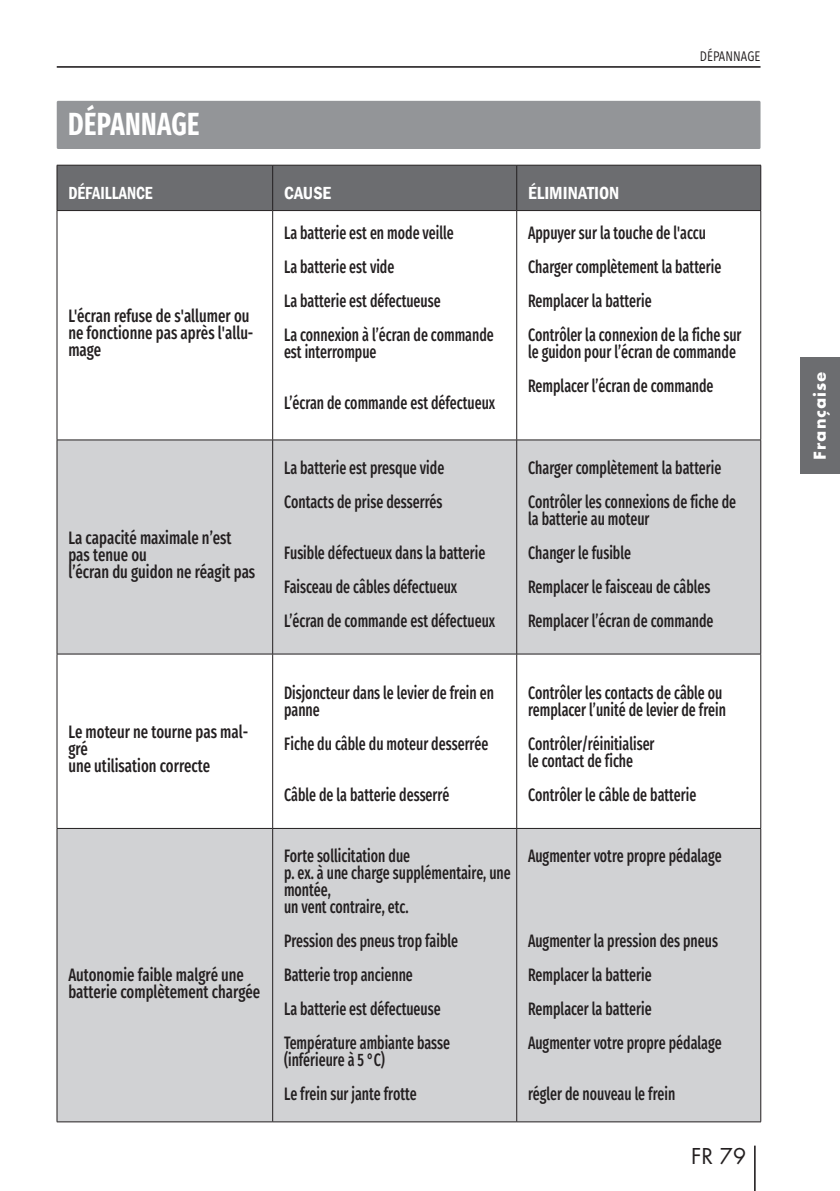
<style>
.page{position:relative;width:840px;height:1191px;background:#fff}
.page>*{position:absolute;margin:0;border:0;box-sizing:border-box;transform-origin:0 0}
.N_Überschrift__H1{font:700 32px "Fira Sans Condensed";letter-spacing:.01em;color:#fff;scale:.85 1}
.t1{font:24px "Futura TOT Boo";color:#231f20}
.N_Tabelle_Text_-_klein{font:500 18px/17px "Fira Sans Condensed";color:#231f20;scale:.8 1}
.N_Tabelle_Überschrift_-_links{font:500 18px/17px "Fira Sans Condensed";color:#231f20;scale:.85 1}
._11_Tabelle_Überschrift{font:600 condensed 18px "Franklin Gothic";color:#fff}
._11_Tabelle_Überschrift-2{font:600 condensed 18px "Franklin Gothic";color:#fff;scale:.9 1}
.t2{font:700 18px "Futura TOT";letter-spacing:.05em;color:#fff}
.N_Kolumne_RE{font:14px "Fira Sans";letter-spacing:.01em;color:#231f20;scale:.8 1}
</style>
<div class="page">
<hr style="left:57px;top:66px;width:703px;height:2px;background:#231f20">
<div style="left:799px;top:358px;width:40px;height:116px;background:#6c6d70"></div>
<hr style="left:753px;top:1145px;width:2px;height:46px;background:#231f20">
<div style="left:57px;top:101px;width:703px;height:48px;background:#939598"></div>
<div style="left:58px;top:166px;width:702px;height:44px;background:#6c6d70"></div>
<svg style="left:58px;top:440px;width:702px;height:681px;fill:#d1d2d4"></svg>
<hr style="left:57px;top:828px;width:215px;height:1px;background:#231f20">
<hr style="left:272px;top:828px;width:244px;height:1px;background:#231f20">
<hr style="left:516px;top:828px;width:244px;height:1px;background:#231f20">
<hr style="left:57px;top:439px;width:215px;height:1px;background:#231f20">
<hr style="left:272px;top:439px;width:244px;height:1px;background:#231f20">
<hr style="left:516px;top:439px;width:244px;height:1px;background:#231f20">
<hr style="left:57px;top:653px;width:215px;height:1px;background:#231f20">
<hr style="left:272px;top:653px;width:244px;height:1px;background:#231f20">
<hr style="left:516px;top:653px;width:244px;height:1px;background:#231f20">
<hr style="left:57px;top:165px;width:215px;height:1px;background:#231f20">
<hr style="left:57px;top:165px;width:1px;height:45px;background:#231f20">
<hr style="left:272px;top:165px;width:244px;height:1px;background:#231f20">
<hr style="left:272px;top:165px;width:1px;height:45px;background:#231f20">
<hr style="left:516px;top:165px;width:244px;height:1px;background:#231f20">
<hr style="left:516px;top:165px;width:1px;height:45px;background:#231f20">
<hr style="left:760px;top:165px;width:1px;height:45px;background:#231f20">
<hr style="left:57px;top:210px;width:215px;height:1px;background:#231f20">
<hr style="left:272px;top:210px;width:244px;height:1px;background:#231f20">
<hr style="left:516px;top:210px;width:244px;height:1px;background:#231f20">
<hr style="left:57px;top:211px;width:1px;height:229px;background:#231f20">
<hr style="left:272px;top:211px;width:1px;height:229px;background:#231f20">
<hr style="left:516px;top:211px;width:1px;height:229px;background:#231f20">
<hr style="left:760px;top:211px;width:1px;height:229px;background:#231f20">
<hr style="left:57px;top:440px;width:1px;height:214px;background:#231f20">
<hr style="left:272px;top:440px;width:1px;height:214px;background:#231f20">
<hr style="left:516px;top:440px;width:1px;height:214px;background:#231f20">
<hr style="left:760px;top:440px;width:1px;height:214px;background:#231f20">
<hr style="left:57px;top:654px;width:1px;height:174px;background:#231f20">
<hr style="left:272px;top:654px;width:1px;height:174px;background:#231f20">
<hr style="left:516px;top:654px;width:1px;height:174px;background:#231f20">
<hr style="left:760px;top:654px;width:1px;height:174px;background:#231f20">
<hr style="left:57px;top:828px;width:1px;height:293px;background:#231f20">
<hr style="left:272px;top:828px;width:1px;height:293px;background:#231f20">
<hr style="left:516px;top:828px;width:1px;height:293px;background:#231f20">
<hr style="left:760px;top:828px;width:1px;height:293px;background:#231f20">
<hr style="left:57px;top:1121px;width:215px;height:1px;background:#231f20">
<hr style="left:272px;top:1121px;width:244px;height:1px;background:#231f20">
<hr style="left:516px;top:1121px;width:244px;height:1px;background:#231f20">
<p class="N_Überschrift__H1" style="left:68px;top:94px;width:156px">DÉPANNAGE</p>
<p class="_11_Tabelle_Überschrift-2" style="left:68px;top:180px;width:95px">DÉFAILLANCE</p>
<p class="_11_Tabelle_Überschrift" style="left:284px;top:180px;width:49px">CAUSE</p>
<p class="_11_Tabelle_Überschrift" style="left:527px;top:180px;width:93px">ÉLIMINATION</p>
<p class="N_Kolumne_RE" style="left:699px;top:46px;width:77px">DÉPANNAGE</p>
<p class="N_Tabelle_Überschrift_-_links" style="left:68px;top:305px;width:219px">L'écran refuse de s'allumer ou ne fonctionne pas après l'allu&shy;mage</p>
<p class="N_Tabelle_Überschrift_-_links" style="left:68px;top:527px;width:221px">La capacité maximale n’est pas tenue ou<br>l’écran du guidon ne réagit pas</p>
<p class="N_Tabelle_Überschrift_-_links" style="left:68px;top:721px;width:213px">Le moteur ne tourne pas mal&shy;gré<br>une utilisation correcte</p>
<p class="N_Tabelle_Überschrift_-_links" style="left:68px;top:964px;width:227px">Autonomie faible malgré une batterie complètement chargée</p>
<p class="N_Tabelle_Text_-_klein" style="left:284px;top:222px;width:213px">La batterie est en mode veille</p>
<p class="N_Tabelle_Text_-_klein" style="left:284px;top:256px;width:139px">La batterie est vide</p>
<p class="N_Tabelle_Text_-_klein" style="left:284px;top:290px;width:197px">La batterie est défectueuse</p>
<p class="N_Tabelle_Text_-_klein" style="left:284px;top:324px;width:263px">La connexion à l’écran de commande est interrompue</p>
<p class="N_Tabelle_Text_-_klein" style="left:284px;top:392px;width:265px">L’écran de commande est défectueux</p>
<p class="N_Tabelle_Text_-_klein" style="left:284px;top:457px;width:202px">La batterie est presque vide</p>
<p class="N_Tabelle_Text_-_klein" style="left:284px;top:491px;width:199px">Contacts de prise desserrés</p>
<p class="N_Tabelle_Text_-_klein" style="left:284px;top:542px;width:253px">Fusible défectueux dans la batterie</p>
<p class="N_Tabelle_Text_-_klein" style="left:284px;top:576px;width:218px">Faisceau de câbles défectueux</p>
<p class="N_Tabelle_Text_-_klein" style="left:284px;top:610px;width:265px">L’écran de commande est défectueux</p>
<p class="N_Tabelle_Text_-_klein" style="left:527px;top:222px;width:224px">Appuyer sur la touche de l'accu</p>
<p class="N_Tabelle_Text_-_klein" style="left:527px;top:256px;width:243px">Charger complètement la batterie</p>
<p class="N_Tabelle_Text_-_klein" style="left:527px;top:290px;width:156px">Remplacer la batterie</p>
<p class="N_Tabelle_Text_-_klein" style="left:527px;top:324px;width:268px">Contrôler la connexion de la fiche sur le guidon pour l’écran de commande</p>
<p class="N_Tabelle_Text_-_klein" style="left:527px;top:375px;width:233px">Remplacer l’écran de commande</p>
<p class="N_Tabelle_Text_-_klein" style="left:527px;top:457px;width:243px">Charger complètement la batterie</p>
<p class="N_Tabelle_Text_-_klein" style="left:527px;top:491px;width:261px">Contrôler les connexions de fiche de la batterie au moteur</p>
<p class="N_Tabelle_Text_-_klein" style="left:527px;top:533px;width:229px;line-height:34px">Changer le fusible<br>Remplacer le faisceau de câbles</p>
<p class="N_Tabelle_Text_-_klein" style="left:527px;top:610px;width:233px">Remplacer l’écran de commande</p>
<p class="N_Tabelle_Text_-_klein" style="left:284px;top:682px;width:264px">Disjoncteur dans le levier de frein en panne</p>
<p class="N_Tabelle_Text_-_klein" style="left:284px;top:733px;width:257px">Fiche du câble du moteur desserrée</p>
<p class="N_Tabelle_Text_-_klein" style="left:284px;top:784px;width:208px">Câble de la batterie desserré</p>
<p class="N_Tabelle_Text_-_klein" style="left:527px;top:682px;width:249px">Contrôler les contacts de câble ou remplacer l’unité de levier de frein</p>
<p class="N_Tabelle_Text_-_klein" style="left:527px;top:733px;width:159px">Contrôler/réinitialiser le contact de fiche</p>
<p class="N_Tabelle_Text_-_klein" style="left:527px;top:784px;width:212px">Contrôler le câble de batterie</p>
<p class="N_Tabelle_Text_-_klein" style="left:284px;top:845px;width:285px">Forte sollicitation due<br>p. ex. à une charge supplémentaire, une montée,<br>un vent contraire, etc.</p>
<p class="N_Tabelle_Text_-_klein" style="left:284px;top:922px;width:219px;line-height:34px">Pression des pneus trop faible<br>Batterie trop ancienne</p>
<p class="N_Tabelle_Text_-_klein" style="left:284px;top:998px;width:197px">La batterie est défectueuse</p>
<p class="N_Tabelle_Text_-_klein" style="left:284px;top:1032px;width:209px">Température ambiante basse (inférieure à 5 °C)</p>
<p class="N_Tabelle_Text_-_klein" style="left:284px;top:1083px;width:167px">Le frein sur jante frotte</p>
<p class="N_Tabelle_Text_-_klein" style="left:527px;top:845px;width:243px">Augmenter votre propre pédalage</p>
<p class="N_Tabelle_Text_-_klein" style="left:527px;top:922px;width:239px;line-height:34px">Augmenter la pression des pneus<br>Remplacer la batterie</p>
<p class="N_Tabelle_Text_-_klein" style="left:527px;top:998px;width:156px">Remplacer la batterie</p>
<p class="N_Tabelle_Text_-_klein" style="left:527px;top:1032px;width:243px">Augmenter votre propre pédalage</p>
<p class="N_Tabelle_Text_-_klein" style="left:527px;top:1083px;width:185px">régler de nouveau le frein</p>
<h2 class="t1" style="left:690px;top:1141px;width:57px">FR 79</h2>
<p class="t2" style="left:808px;top:459px;width:89px;rotate:-90deg">Française</p>
</div>
